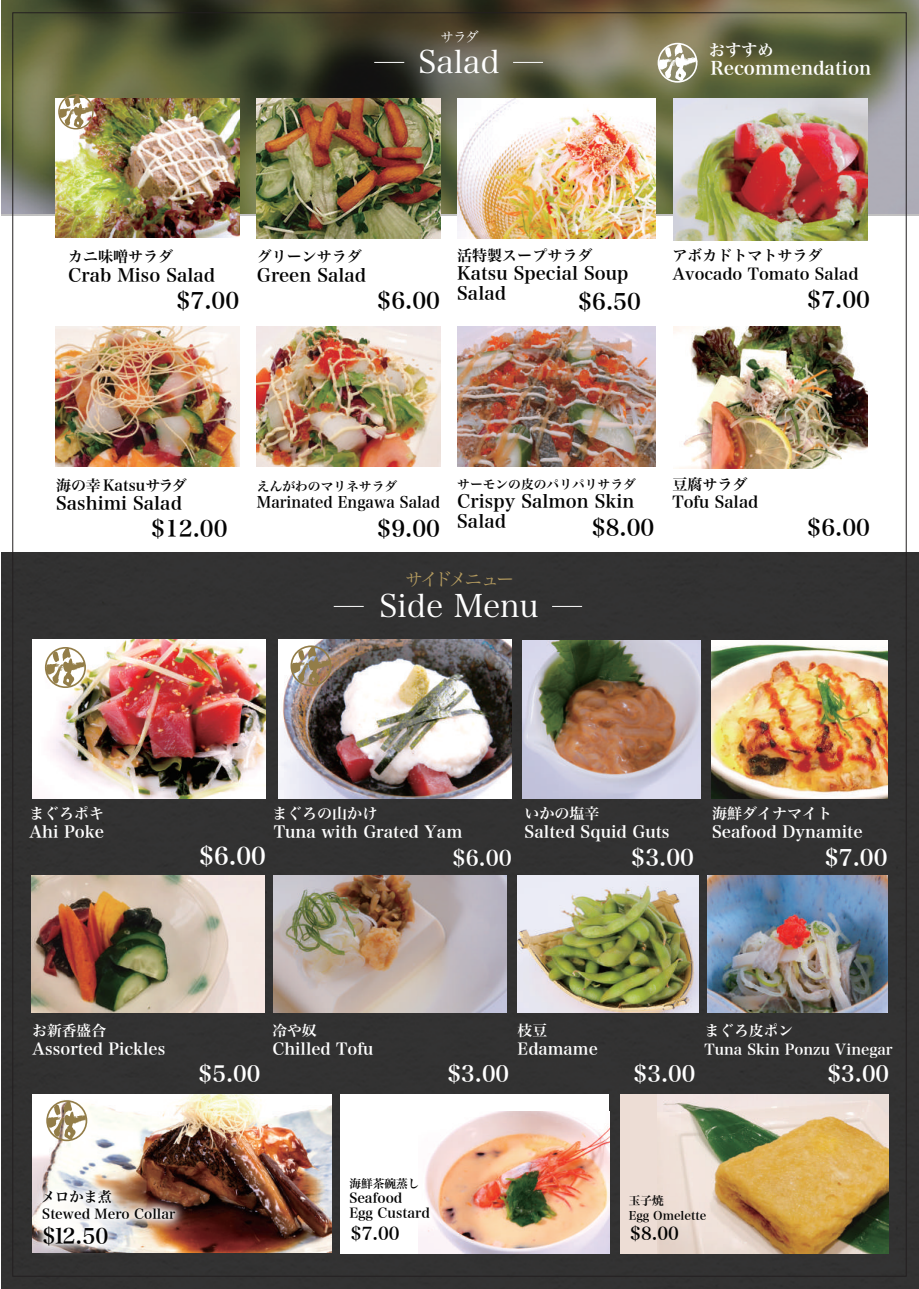
<style>
.page{position:relative;width:919px;height:1289px;background:#fff}
.page>*{position:absolute;margin:0;border:0;box-sizing:border-box;transform-origin:0 0}
.t1{font:31.65px "Hira Min Pro W3";color:#fff}
.t2{font:24px "Hira Min Pro W6";color:#fff}
.t3{font:22.5px "Hira Min Pro W6";color:#030303}
.t4{font:22.5px "Hira Min Pro W6";color:#fff}
.t5{font:22.2px "Hira Min Pro W6";color:#fff}
.t6{font:21.3px "Hira Min Pro W6";color:#fff}
.t7{font:21.15px "Hira Min Pro W6";color:#030303}
.t8{font:18.3px "Hira Min Pro W6";color:#fff}
.t9{font:18px/19.5px "Hira Min Pro W6";color:#030303}
.t10{font:18px "Hira Min Pro W3";letter-spacing:-.15em;color:#b49b5f}
.t11{font:17.55px "Hira Min Pro W6";color:#030303}
.t12{font:16.5px "Hira Min Pro W6";color:#fff}
.t13{font:16.2px "Hira Min Pro W6";color:#fff}
.t14{font:16.2px "Hira Min Pro W6";color:#030303}
.t15{font:15.6px "Hira Min Pro W6";color:#030303;scale:.95 1}
.t16{font:15px "Hira Min Pro W6";color:#030303}
.t17{font:15px "Hira Min Pro W6";color:#fff}
.t18{font:14.7px "Hira Min Pro W6";color:#fff}
.t19{font:14.1px "Hira Min Pro W6";color:#030303}
.t20{font:13.5px/15px "Hira Min Pro W6";color:#030303}
.t21{font:13.5px "Hira Min Pro W3";color:#fff}
.t22{font:12.75px "Hira Min Pro W6";color:#030303}
.t23{font:11.7px "Hira Min Pro W6";color:#030303}
</style>
<div class="page">
<img style="left:1px;top:0;width:917px;height:216px">
<div style="left:1px;top:552px;width:917px;height:736px;background:#323232"></div>
<hr style="left:374px;top:62px;width:30px;height:1px;background:#fff">
<hr style="left:513px;top:62px;width:30px;height:1px;background:#fff">
<hr style="left:334px;top:606px;width:30px;height:1px;background:#fff">
<hr style="left:552px;top:606px;width:30px;height:1px;background:#fff">
<img style="left:256px;top:98px;width:184px;height:141px">
<img style="left:457px;top:98px;width:199px;height:141px">
<img style="left:673px;top:98px;width:194px;height:142px">
<img style="left:56px;top:98px;width:183px;height:139px">
<img style="left:32px;top:639px;width:233px;height:159px">
<img style="left:32px;top:875px;width:232px;height:137px">
<img style="left:278px;top:639px;width:233px;height:159px">
<img style="left:32px;top:1094px;width:299px;height:158px">
<img style="left:27px;top:1174px;width:163px;height:90px">
<img style="left:38px;top:1186px;width:141px;height:68px">
<img style="left:273px;top:875px;width:234px;height:137px">
<img style="left:517px;top:875px;width:181px;height:137px">
<img style="left:707px;top:875px;width:180px;height:137px">
<img style="left:522px;top:640px;width:178px;height:158px">
<img style="left:711px;top:640px;width:176px;height:158px">
<div style="left:340px;top:1094px;width:269px;height:159px;background:#fff"></div>
<img style="left:419px;top:1111px;width:190px;height:142px">
<div style="left:619px;top:1094px;width:269px;height:159px;background:#edddd5"></div>
<img style="left:657px;top:1094px;width:231px;height:159px">
<svg style="left:657px;top:43px;width:40px;height:40px"></svg>
<svg style="left:58px;top:94px;width:36px;height:35px"></svg>
<img style="left:256px;top:327px;width:184px;height:140px">
<img style="left:457px;top:327px;width:199px;height:140px">
<img style="left:673px;top:327px;width:194px;height:141px">
<img style="left:56px;top:327px;width:183px;height:140px">
<svg style="left:290px;top:645px;width:41px;height:41px;background:#a89a85"></svg>
<svg style="left:46px;top:1100px;width:41px;height:41px"></svg>
<svg style="left:45px;top:647px;width:41px;height:41px"></svg>
<p class="t21" style="left:440px;top:25px;width:40px">サラダ</p>
<h1 class="t1" style="left:418px;top:35px;width:83px">Salad</h1>
<p class="t13" style="left:708px;top:36px;width:66px">おすすめ</p>
<p class="t8" style="left:710px;top:52px;width:162px">Recommendation</p>
<p class="t16" style="left:68px;top:243px;width:107px">カニ味噌サラダ</p>
<p class="t9" style="left:68px;top:264px;width:148px">Crab Miso Salad</p>
<p class="t3" style="left:176px;top:280px;width:65px">$7.00</p>
<p class="t16" style="left:257px;top:243px;width:106px">グリーンサラダ</p>
<p class="t9" style="left:257px;top:264px;width:111px">Green Salad</p>
<p class="t3" style="left:377px;top:280px;width:65px">$6.00</p>
<p class="t16" style="left:457px;top:242px;width:136px">活特製スープサラダ</p>
<p class="t9" style="left:457px;top:262px;width:173px">Katsu Special Soup<br>Salad</p>
<p class="t3" style="left:577px;top:282px;width:65px">$6.50</p>
<p class="t16" style="left:672px;top:242px;width:152px">アボカドトマトサラダ</p>
<p class="t14" style="left:672px;top:260px;width:187px">Avocado Tomato Salad</p>
<p class="t3" style="left:806px;top:280px;width:65px">$7.00</p>
<p class="t16" style="left:56px;top:471px;width:132px">海の幸Katsuサラダ</p>
<p class="t9" style="left:56px;top:492px;width:127px">Sashimi Salad</p>
<p class="t3" style="left:151px;top:509px;width:78px">$12.00</p>
<p class="t22" style="left:257px;top:474px;width:142px">えんがわのマリネサラダ</p>
<p class="t15" style="left:257px;top:488px;width:194px">Marinated Engawa Salad</p>
<p class="t3" style="left:377px;top:509px;width:65px">$9.00</p>
<p class="t22" style="left:457px;top:473px;width:180px">サーモンの皮のパリパリサラダ</p>
<p class="t9" style="left:457px;top:490px;width:178px">Crispy Salmon Skin<br>Salad</p>
<p class="t3" style="left:591px;top:507px;width:65px">$8.00</p>
<p class="t10" style="left:405px;top:563px;width:111px">サイドメニュー</p>
<h1 class="t1" style="left:379px;top:579px;width:160px">Side Menu</h1>
<p class="t16" style="left:672px;top:471px;width:76px">豆腐サラダ</p>
<p class="t14" style="left:672px;top:488px;width:87px">Tofu Salad</p>
<p class="t3" style="left:806px;top:508px;width:65px">$6.00</p>
<p class="t17" style="left:29px;top:799px;width:76px">まぐろポキ</p>
<p class="t17" style="left:272px;top:799px;width:106px">まぐろの山かけ</p>
<p class="t17" style="left:524px;top:799px;width:76px">いかの塩辛</p>
<p class="t17" style="left:712px;top:799px;width:121px">海鮮ダイナマイト</p>
<p class="t12" style="left:29px;top:817px;width:76px">Ahi Poke</p>
<h2 class="t2" style="left:199px;top:835px;width:69px">$6.00</h2>
<p class="t12" style="left:274px;top:817px;width:190px">Tuna with Grated Yam</p>
<p class="t6" style="left:452px;top:839px;width:61px">$6.00</p>
<p class="t12" style="left:524px;top:817px;width:146px">Salted Squid Guts</p>
<p class="t4" style="left:631px;top:837px;width:65px">$3.00</p>
<p class="t12" style="left:712px;top:817px;width:152px">Seafood Dynamite</p>
<p class="t4" style="left:824px;top:837px;width:65px">$7.00</p>
<p class="t18" style="left:32px;top:1017px;width:75px">お新香盛合</p>
<p class="t13" style="left:32px;top:1034px;width:134px">Assorted Pickles</p>
<p class="t5" style="left:198px;top:1054px;width:64px">$5.00</p>
<p class="t18" style="left:272px;top:1017px;width:46px">冷や奴</p>
<p class="t13" style="left:272px;top:1034px;width:103px">Chilled Tofu</p>
<p class="t5" style="left:447px;top:1054px;width:64px">$3.00</p>
<p class="t18" style="left:517px;top:1017px;width:31px">枝豆</p>
<p class="t13" style="left:517px;top:1034px;width:82px">Edamame</p>
<p class="t5" style="left:633px;top:1054px;width:64px">$3.00</p>
<p class="t18" style="left:704px;top:1017px;width:90px">まぐろ皮ポン</p>
<p class="t18" style="left:704px;top:1036px;width:189px">Tuna Skin Ponzu Vinegar</p>
<p class="t5" style="left:827px;top:1054px;width:64px">$3.00</p>
<p class="t19" style="left:41px;top:1184px;width:72px">メロかま煮</p>
<p class="t20" style="left:42px;top:1205px;width:134px">Stewed Mero Collar</p>
<p class="t7" style="left:42px;top:1216px;width:68px">$12.50</p>
<p class="t23" style="left:349px;top:1173px;width:72px">海鮮茶碗蒸し</p>
<p class="t20" style="left:349px;top:1189px;width:82px">Seafood<br>Egg Custard</p>
<p class="t11" style="left:350px;top:1217px;width:51px">$7.00</p>
<p class="t23" style="left:628px;top:1189px;width:37px">玉子焼</p>
<p class="t23" style="left:628px;top:1204px;width:79px">Egg Omelette</p>
<p class="t11" style="left:629px;top:1217px;width:51px">$8.00</p>
</div>
